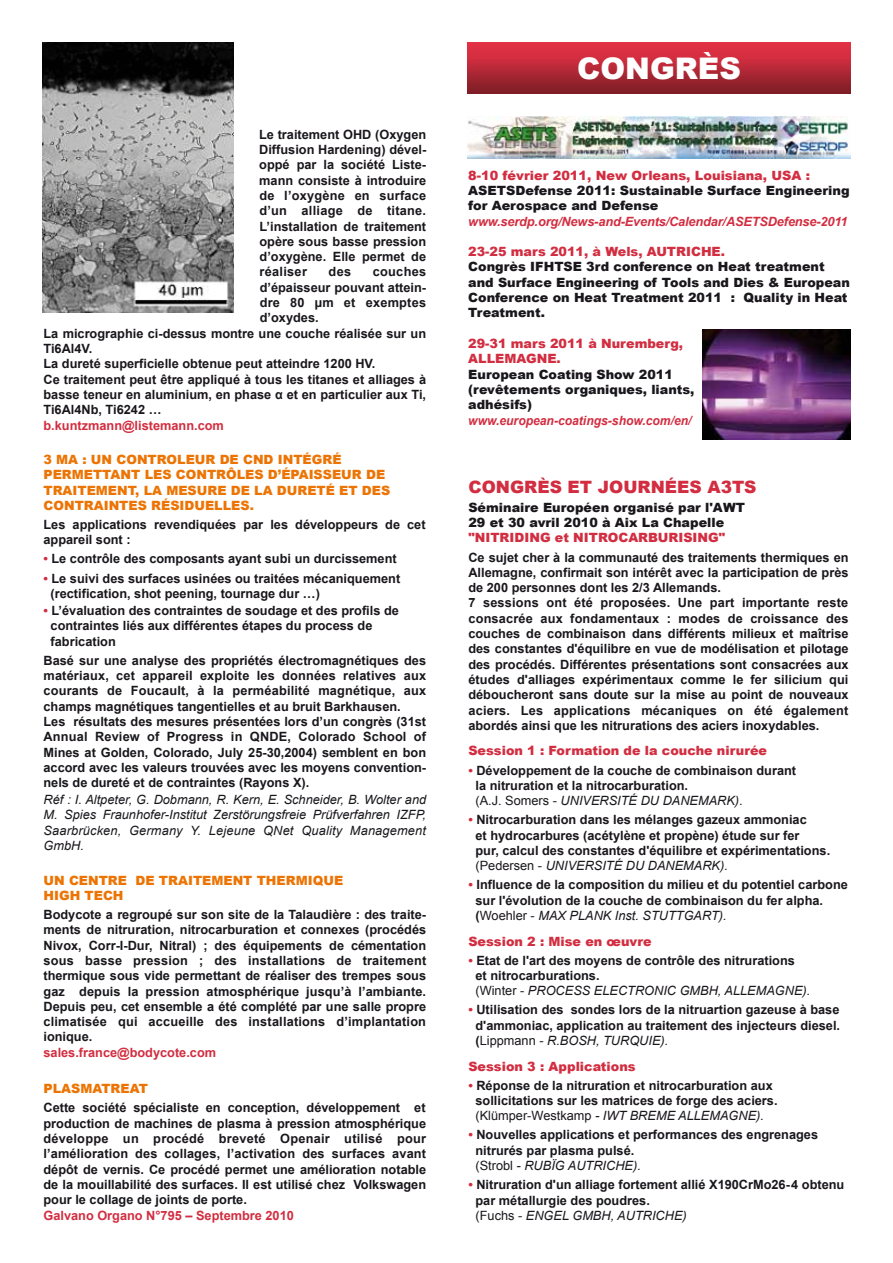
<style>
.page{position:relative;width:893px;height:1263px;background:#fff}
.page>*{position:absolute;margin:0;border:0;box-sizing:border-box;transform-origin:0 0}
.t1{font:900 29.7px "Arial";color:#fff}
.t2{font:900 16.95px "Arial";color:#d22d40}
.t3{font:700 12.75px/15.3px "Arial";color:#1a171c}
.t4{font:900 12.75px/15.3px "Arial";color:#1a171c}
.t5{font:italic 12.75px/15.3px "Arial";letter-spacing:.015em;color:#1a171c;text-align:justify}
.t6{font:900 12.75px/15.3px "Arial";color:#ec7404}
.t7{font:900 12.75px "Arial";color:#d22d40}
.t8{font:700 12.75px "Arial";color:#d22d40}
.t9{font:700 12.75px "Arial";letter-spacing:.02em;color:#1a171c}
.s1{color:#d22d40}
.s2{font-weight:900;color:#ec7404}
.s3{font-weight:700;font-style:italic;color:#d22d40}
.s4{font-weight:400}
.s5{font-weight:400;font-style:italic}
</style>
<div class="page">
<img style="left:43px;top:42px;width:191px;height:270px">
<div style="left:468px;top:43px;width:382px;height:51px;background:linear-gradient(to bottom,#ee3248,#7d1e26)"></div>
<img style="left:468px;top:117px;width:382px;height:41px">
<img style="left:703px;top:329px;width:147px;height:110px">
<p class="t3" style="left:259px;top:127px;width:169px;text-align:justify">Le traitement OHD (Oxygen Diffusion Hardening) dével&shy;oppé par la société Liste&shy;mann consiste à introduire de l’oxygène en surface d’un alliage de titane.<br>L’installation de traitement opère sous basse pression d’oxygène. Elle permet de réaliser</p>
<p class="t3" style="left:329px;top:265px;width:24px">des</p>
<p class="t9" style="left:373px;top:264px;width:55px">couches</p>
<p class="t3" style="left:260px;top:280px;width:168px">d’épaisseur pouvant attein-</p>
<p class="t9" style="left:260px;top:294px;width:168px">dre 80 µm et exemptes</p>
<p class="t3" style="left:260px;top:311px;width:60px">d’oxydes.</p>
<p class="t3" style="left:43px;top:326px;width:384px">La micrographie ci-dessus montre une couche réalisée sur un</p>
<p class="t3" style="left:43px;top:341px;width:50px">Ti6Al4V.</p>
<p class="t3" style="left:43px;top:357px;width:333px">La dureté superficielle obtenue peut atteindre 1200 HV.</p>
<p class="t3" style="left:43px;top:372px;width:384px">Ce traitement peut être appliqué à tous les titanes et alliages à</p>
<p class="t3" style="left:43px;top:387px;width:384px">basse teneur en aluminium, en phase α et en particulier aux Ti,</p>
<p class="t3" style="left:43px;top:402px;width:119px">Ti6Al4Nb, Ti6242 …</p>
<p class="t8" style="left:43px;top:417px;width:182px">b.kuntzmann@listemann.com</p>
<p class="t6" style="left:43px;top:451px;width:348px">3 MA : UN CONTROLEUR DE CND INTÉGRÉ PERMETTANT LES CONTRÔLES D’ÉPAISSEUR DE TRAITEMENT, LA MESURE DE LA DURETÉ ET DES CONTRAINTES RÉSIDUELLES.</p>
<p class="t3" style="left:43px;top:517px;width:384px">Les applications revendiquées par les développeurs de cet appareil sont :</p>
<p class="t3" style="left:43px;top:552px;width:355px"><span class="s1">•</span> Le contrôle des composants ayant subi un durcissement</p>
<p class="t3" style="left:51px;top:571px;width:351px;text-indent:-7px"><span class="s1">•</span> Le suivi des surfaces usinées ou traitées mécaniquement (rectification, shot peening, tournage dur …)</p>
<p class="t3" style="left:51px;top:603px;width:350px;text-indent:-7px"><span class="s1">•</span> L’évaluation des contraintes de soudage et des profils de contraintes liés aux différentes étapes du process de fabrication</p>
<p class="t3" style="left:43px;top:653px;width:384px">Basé sur une analyse des propriétés électromagnétiques des matériaux, cet appareil exploite les données relatives aux courants de Foucault, à la perméabilité magnétique, aux champs magnétiques tangentielles et au bruit Barkhausen.<br>Les résultats des mesures présentées lors d’un congrès (31st Annual Review of Progress in QNDE, Colorado School of Mines at Golden, Colorado, July 25-30,2004) semblent en bon accord avec les valeurs trouvées avec les moyens convention&shy;nels de dureté et de contraintes (Rayons X).</p>
<p class="t5" style="left:43px;top:792px;width:384px">Réf : I. Altpeter, G. Dobmann, R. Kern, E. Schneider, B. Wolter and M. Spies Fraunhofer-Institut Zerstörungsfreie Prüfverfahren IZFP, Saarbrücken, Germany Y. Lejeune QNet Quality Management GmbH.</p>
<p class="t6" style="left:43px;top:872px;width:301px">UN CENTRE DE TRAITEMENT THERMIQUE<br>HIGH TECH</p>
<p class="t3" style="left:43px;top:907px;width:384px">Bodycote a regroupé sur son site de la Talaudière : des traite&shy;ments de nitruration, nitrocarburation et connexes (procédés Nivox, Corr-I-Dur, Nitral) ; des équipements de cémentation sous basse pression ; des installations de traitement thermique sous vide permettant de réaliser des trempes sous gaz depuis la pression atmosphérique jusqu’à l’ambiante.<br>Depuis peu, cet ensemble a été complété par une salle propre climatisée qui accueille des installations d’implantation ionique.<br><span class="s1">sales.france@bodycote.com</span></p>
<p class="t3" style="left:43px;top:1080px;width:384px;line-height:19.2px"><span class="s2">PLASMATREAT<br></span>Cette société spécialiste en conception, développement et</p>
<p class="t3" style="left:43px;top:1116px;width:384px">production de machines de plasma à pression atmosphérique développe un procédé breveté Openair utilisé pour l’amélioration des collages, l’activation des surfaces avant dépôt de vernis. Ce procédé permet une amélioration notable de la mouillabilité des surfaces. Il est utilisé chez Volkswagen pour le collage de joints de porte.<br><span class="s1">Galvano Organo N°795 – Septembre 2010</span></p>
<p class="t1" style="left:577px;top:47px;width:165px">CONGRÈS</p>
<p class="t4" style="left:468px;top:167px;width:383px"><span class="s1">8-10 février 2011, New Orleans, Louisiana, USA :<br></span>ASETSDefense 2011: Sustainable Surface Engineering for Aerospace and Defense <span class="s3">www.serdp.org/News-and-Events/Calendar/ASETSDefense-2011</span></p>
<p class="t4" style="left:468px;top:244px;width:383px"><span class="s1">23-25 mars 2011, à Wels, AUTRICHE.<br></span>Congrès IFHTSE 3rd conference on Heat treatment and Surface Engineering of Tools and Dies &amp; European Conference on Heat Treatment 2011 : Quality in Heat Treatment.</p>
<p class="t4" style="left:468px;top:335px;width:228px"><span class="s1">29-31 mars 2011 à Nuremberg,<br>ALLEMAGNE.<br></span>European Coating Show 2011 (revêtements organiques, liants, adhésifs) <span class="s3">www.european-coatings-show.com/en/</span></p>
<p class="t2" style="left:468px;top:474px;width:290px">CONGRÈS ET JOURNÉES A3TS</p>
<p class="t4" style="left:468px;top:499px;width:278px">Séminaire Européen organisé par l'AWT<br>29 et 30 avril 2010 à Aix La Chapelle <span class="s1">"NITRIDING et NITROCARBURISING"</span></p>
<p class="t3" style="left:468px;top:550px;width:382px">Ce sujet cher à la communauté des traitements thermiques en Allemagne, confirmait son intérêt avec la participation de près de 200 personnes dont les 2/3 Allemands.<br>7 sessions ont été proposées. Une part importante reste consacrée aux fondamentaux : modes de croissance des couches de combinaison dans différents milieux et maîtrise des constantes d'équilibre en vue de modélisation et pilotage des procédés. Différentes présentations sont consacrées aux études d'alliages expérimentaux comme le fer silicium qui déboucheront sans doute sur la mise au point de nouveaux aciers. Les applications mécaniques on été également abordés ainsi que les nitrurations des aciers inoxydables.</p>
<p class="t7" style="left:468px;top:742px;width:300px">Session 1 : Formation de la couche nirurée</p>
<p class="t3" style="left:475px;top:763px;width:322px;text-indent:-7px"><span class="s1">•</span> Développement de la couche de combinaison durant la nitruration et la nitrocarburation.<br><span class="s4">(A.J. Somers -</span> <span class="s5">UNIVERSITÉ DU DANEMARK)</span><span class="s4">.</span></p>
<p class="t3" style="left:475px;top:813px;width:356px;text-indent:-7px"><span class="s1">•</span> Nitrocarburation dans les mélanges gazeux ammoniac<br>et hydrocarbures (acétylène et propène) étude sur fer<br>pur, calcul des constantes d'équilibre et expérimentations. <span class="s4">(Pedersen -</span> <span class="s5">UNIVERSITÉ DU DANEMARK).</span></p>
<p class="t3" style="left:475px;top:878px;width:374px;text-indent:-7px"><span class="s1">•</span> Influence de la composition du milieu et du potentiel carbone sur l'évolution de la couche de combinaison du fer alpha. (<span class="s4">Woehler -</span> <span class="s5">MAX PLANK Inst. STUTTGART).</span></p>
<p class="t7" style="left:468px;top:932px;width:185px">Session 2 : Mise en oeuvre</p>
<p class="t3" style="left:475px;top:953px;width:336px;text-indent:-7px"><span class="s1">•</span> Etat de l'art des moyens de contrôle des nitrurations<br>et nitrocarburations.<br><span class="s4">(Winter -</span> <span class="s5">PROCESS ELECTRONIC GMBH, ALLEMAGNE).</span></p>
<p class="t3" style="left:475px;top:1003px;width:366px;text-align:justify;text-indent:-7px"><span class="s1">•</span> Utilisation des sondes lors de la nitruartion gazeuse à base d'ammoniac, application au traitement des injecteurs diesel. (<span class="s4">Lippmann -</span> <span class="s5">R.BOSH, TURQUIE).</span></p>
<p class="t7" style="left:468px;top:1057px;width:169px">Session 3 : Applications</p>
<p class="t3" style="left:468px;top:1078px;width:311px;text-align:center"><span class="s1">•</span> Réponse de la nitruration et nitrocarburation aux sollicitations sur les matrices de forge des aciers. <span class="s4">(Klümper-Westkamp</span> <span class="s5">- IWT BREME ALLEMAGNE).</span></p>
<p class="t3" style="left:475px;top:1128px;width:344px;text-indent:-7px"><span class="s1">•</span> Nouvelles applications et performances des engrenages nitrurés par plasma pulsé.<br><span class="s4">(Strobl</span> <span class="s5">- RUBÏG AUTRICHE).</span></p>
<p class="t3" style="left:475px;top:1177px;width:370px;text-indent:-7px"><span class="s1">•</span> Nitruration d'un alliage fortement allié X190CrMo26-4 obtenu par métallurgie des poudres.<br><span class="s4">(Fuchs -</span> <span class="s5">ENGEL GMBH, AUTRICHE)</span></p>
</div>
